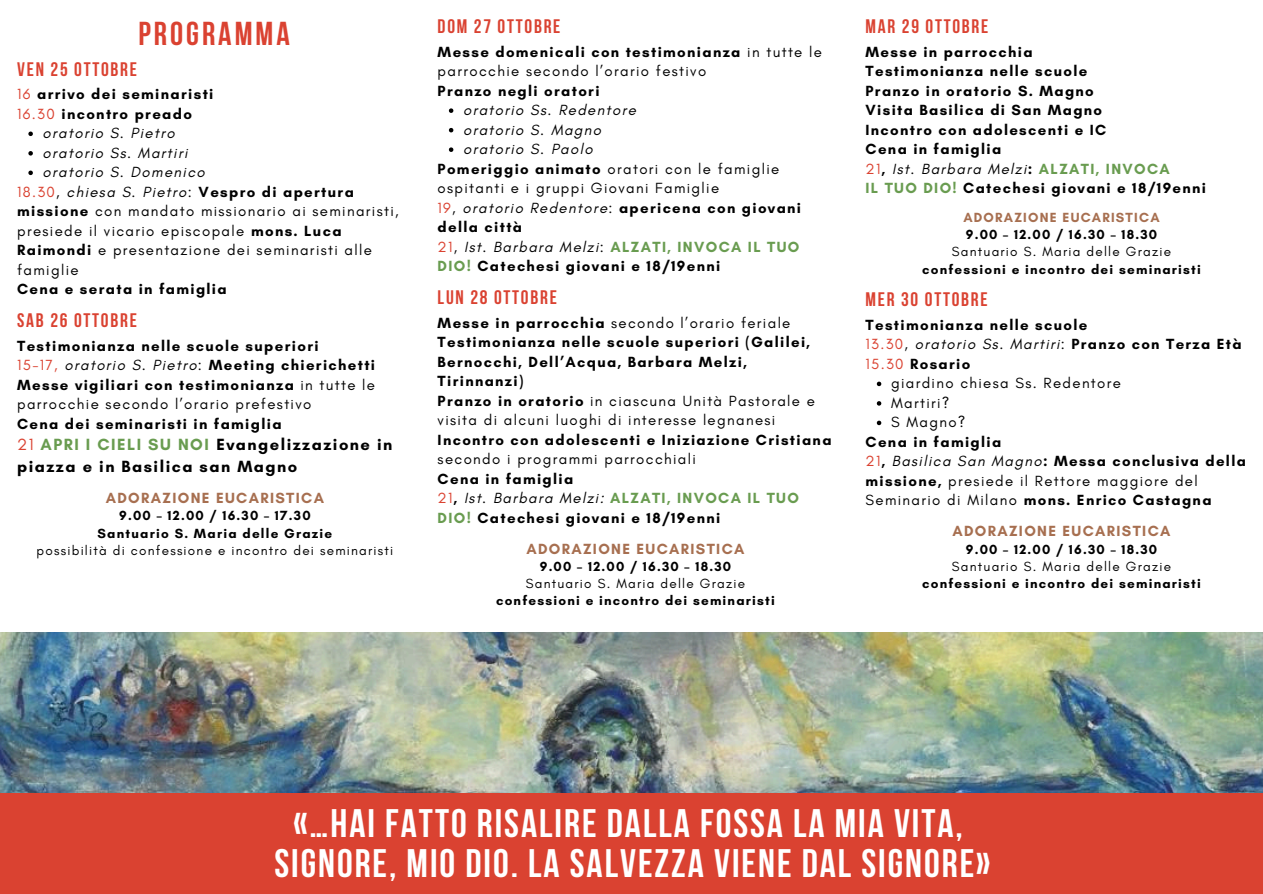
<style>
.page{position:relative;width:1263px;height:894px;background:#fff}
.page>*{position:absolute;margin:0;border:0;box-sizing:border-box;transform-origin:0 0}
.t1{font:700 39.6px/40.5px "Bebas Neue";letter-spacing:.05em;color:#fff;text-align:center}
.t2{font:700 33px "Bebas Neue";letter-spacing:.09em;color:#da4231}
.t3{font:700 19.5px "Bebas Neue";letter-spacing:.09em;color:#da4231}
.t4{font:700 16.5px/21.8px "Glacial Indifference";letter-spacing:.09em;color:#000}
.t5{font:700 15px/19.5px "Glacial Indifference";letter-spacing:.09em;color:#000}
.t6{font:15px/19.5px "Glacial Indifference";letter-spacing:.09em;color:#000}
.t7{font:italic 15px "Glacial Indifference";letter-spacing:.09em;color:#000}
.t8{font:700 15px "Glacial Indifference";letter-spacing:.09em;color:#a76f50}
.t9{font:700 13.5px/17.2px "Glacial Indifference";letter-spacing:.09em;color:#000;text-align:center}
.t10{font:13.5px "Glacial Indifference";letter-spacing:.09em;color:#000}
.t11{font:700 13.5px "Glacial Indifference";letter-spacing:.09em;color:#a76f50}
.s1{font-weight:400;color:#da4231}
.s2{color:#da4231}
.s3{font-style:italic}
.s4{font-weight:700}
.s5{font-weight:400;font-style:italic}
.s6{font-weight:400}
.s7{color:#699c50}
</style>
<div class="page">
<div style="left:0;top:763px;width:1263px;height:130px;background:#da4231"></div>
<img style="left:0;top:632px;width:1263px;height:159px">
<svg style="left:28px;top:131px;width:5px;height:5px"></svg>
<svg style="left:28px;top:151px;width:5px;height:4px"></svg>
<svg style="left:28px;top:170px;width:5px;height:5px"></svg>
<svg style="left:449px;top:108px;width:4px;height:5px"></svg>
<svg style="left:449px;top:128px;width:4px;height:4px"></svg>
<svg style="left:449px;top:147px;width:4px;height:5px"></svg>
<svg style="left:877px;top:381px;width:4px;height:5px"></svg>
<svg style="left:877px;top:401px;width:4px;height:4px"></svg>
<svg style="left:877px;top:420px;width:4px;height:5px"></svg>
<p class="t2" style="left:138px;top:20px;width:153px">PROGRAMMA</p>
<p class="t3" style="left:17px;top:61px;width:121px">VEN 25 OTTOBRE</p>
<p class="t5" style="left:17px;top:84px;width:198px"><span class="s1">16</span> arrivo dei seminaristi<br><span class="s1">16.30</span> incontro preado</p>
<p class="t7" style="left:43px;top:124px;width:134px">oratorio S. Pietro</p>
<p class="t7" style="left:43px;top:143px;width:146px">oratorio Ss. Martiri</p>
<h2 class="t7" style="left:43px;top:163px;width:164px">oratorio S. Domenico</h2>
<h2 class="t6" style="left:17px;top:182px;width:383px"><span class="s2">18.30</span>, <span class="s3">chiesa S. Pietro</span>: <span class="s4">Vespro di apertura missione</span> con mandato missionario ai seminaristi, presiede il vicario episcopale <span class="s4">mons. Luca Raimondi</span> e presentazione dei seminaristi alle famiglie<br><span class="s4">Cena e serata in famiglia</span></h2>
<h2 class="t3" style="left:17px;top:313px;width:121px">SAB 26 OTTOBRE</h2>
<h2 class="t5" style="left:17px;top:335px;width:360px">Testimonianza nelle scuole superiori<br><span class="s1">15-17,</span> <span class="s5">oratorio S. Pietro</span><span class="s6">:</span> Meeting chierichetti Messe vigiliari con testimonianza <span class="s6">in tutte le parrocchie secondo l’orario prefestivo<br></span>Cena dei seminaristi in famiglia</h2>
<h2 class="t4" style="left:17px;top:433px;width:377px"><span class="s1">21</span> <span class="s7">APRI I CIELI SU NOI</span> Evangelizzazione in piazza e in Basilica san Magno</h2>
<h2 class="t8" style="left:106px;top:488px;width:220px">ADORAZIONE EUCARISTICA</h2>
<h2 class="t9" style="left:37px;top:507px;width:358px">9.00 – 12.00 / 16.30 – 17.30<br>Santuario S. Maria delle Grazie<br><span class="s6">possibilità di confessione e incontro dei seminaristi</span></h2>
<p class="t3" style="left:438px;top:19px;width:124px">DOM 27 OTTOBRE</p>
<p class="t5" style="left:438px;top:42px;width:386px">Messe domenicali con testimonianza <span class="s6">in tutte le parrocchie secondo l’orario festivo<br></span>Pranzo negli oratori</p>
<p class="t7" style="left:463px;top:101px;width:174px">oratorio Ss. Redentore</p>
<p class="t7" style="left:463px;top:120px;width:140px">oratorio S. Magno</p>
<h2 class="t7" style="left:463px;top:140px;width:131px">oratorio S. Paolo</h2>
<h2 class="t5" style="left:438px;top:159px;width:365px">Pomeriggio animato <span class="s6">oratori con le famiglie ospitanti e i gruppi Giovani Famiglie<br></span><span class="s1">19</span><span class="s6">,</span> <span class="s5">oratorio Redentore</span><span class="s6">:</span> apericena con giovani della città<br><span class="s1">21</span><span class="s6">,</span> <span class="s5">Ist. Barbara Melzi</span><span class="s6">:</span> <span class="s7">ALZATI, INVOCA IL TUO DIO!</span> Catechesi giovani e 18/19enni</h2>
<p class="t3" style="left:438px;top:289px;width:121px">LUN 28 OTTOBRE</p>
<p class="t5" style="left:438px;top:312px;width:395px">Messe in parrocchia <span class="s6">secondo l’orario feriale </span>Testimonianza nelle scuole superiori (Galilei, Bernocchi, Dell’Acqua, Barbara Melzi, Tirinnanzi)<br>Pranzo in oratorio <span class="s6">in ciascuna Unità Pastorale e visita di alcuni luoghi di interesse legnanesi </span>Incontro con adolescenti e Iniziazione Cristiana <span class="s6">secondo i programmi parrocchiali<br></span>Cena in famiglia<br><span class="s1">21</span>, <span class="s5">Ist. Barbara Melzi:</span> <span class="s7">ALZATI, INVOCA IL TUO DIO!</span> Catechesi giovani e 18/19enni</p>
<p class="t8" style="left:526px;top:539px;width:220px">ADORAZIONE EUCARISTICA</p>
<p class="t9" style="left:540px;top:557px;width:193px">9.00 – 12.00 / 16.30 – 18.30</p>
<p class="t10" style="left:526px;top:575px;width:221px">Santuario S. Maria delle Grazie</p>
<h2 class="t9" style="left:496px;top:591px;width:280px">confessioni e incontro dei seminaristi</h2>
<h2 class="t3" style="left:865px;top:18px;width:124px">MAR 29 OTTOBRE</h2>
<h2 class="t5" style="left:865px;top:42px;width:342px">Messe in parrocchia<br>Testimonianza nelle scuole<br>Pranzo in oratorio S. Magno<br>Visita Basilica di San Magno<br>Incontro con adolescenti e IC<br>Cena in famiglia<br><span class="s1">21</span>, <span class="s5">Ist. Barbara Melzi</span>: <span class="s7">ALZATI, INVOCA<br>IL TUO DIO!</span> Catechesi giovani e 18/19enni</h2>
<p class="t11" style="left:963px;top:209px;width:198px">ADORAZIONE EUCARISTICA</p>
<p class="t9" style="left:966px;top:225px;width:193px">9.00 – 12.00 / 16.30 – 18.30</p>
<p class="t10" style="left:952px;top:243px;width:221px">Santuario S. Maria delle Grazie</p>
<p class="t9" style="left:922px;top:260px;width:280px">confessioni e incontro dei seminaristi</p>
<h2 class="t3" style="left:865px;top:291px;width:124px">MER 30 OTTOBRE</h2>
<h2 class="t5" style="left:865px;top:315px;width:378px">Testimonianza nelle scuole<br><span class="s1">13.30</span><span class="s6">,</span> <span class="s5">oratorio Ss. Martiri</span><span class="s6">:</span> Pranzo con Terza Età<br><span class="s1">15.30</span> Rosario</h2>
<p class="t6" style="left:891px;top:373px;width:231px">giardino chiesa Ss. Redentore</p>
<p class="t6" style="left:891px;top:393px;width:60px">Martiri?</p>
<p class="t6" style="left:891px;top:412px;width:76px">S Magno?</p>
<p class="t5" style="left:865px;top:432px;width:382px">Cena in famiglia<br><span class="s1">21</span>, <span class="s5">Basilica San Magno</span>: Messa conclusiva della missione, <span class="s6">presiede il Rettore maggiore del Seminario di Milano</span> mons. Enrico Castagna</p>
<p class="t8" style="left:952px;top:522px;width:220px">ADORAZIONE EUCARISTICA</p>
<p class="t9" style="left:922px;top:540px;width:280px">9.00 – 12.00 / 16.30 – 18.30<br><span class="s6">Santuario S. Maria delle Grazie </span>confessioni e incontro dei seminaristi</p>
<h2 class="t1" style="left:274px;top:806px;width:717px">«…HAI FATTO RISALIRE DALLA FOSSA LA MIA VITA,<br>SIGNORE, MIO DIO. LA SALVEZZA VIENE DAL SIGNORE»</h2>
</div>
